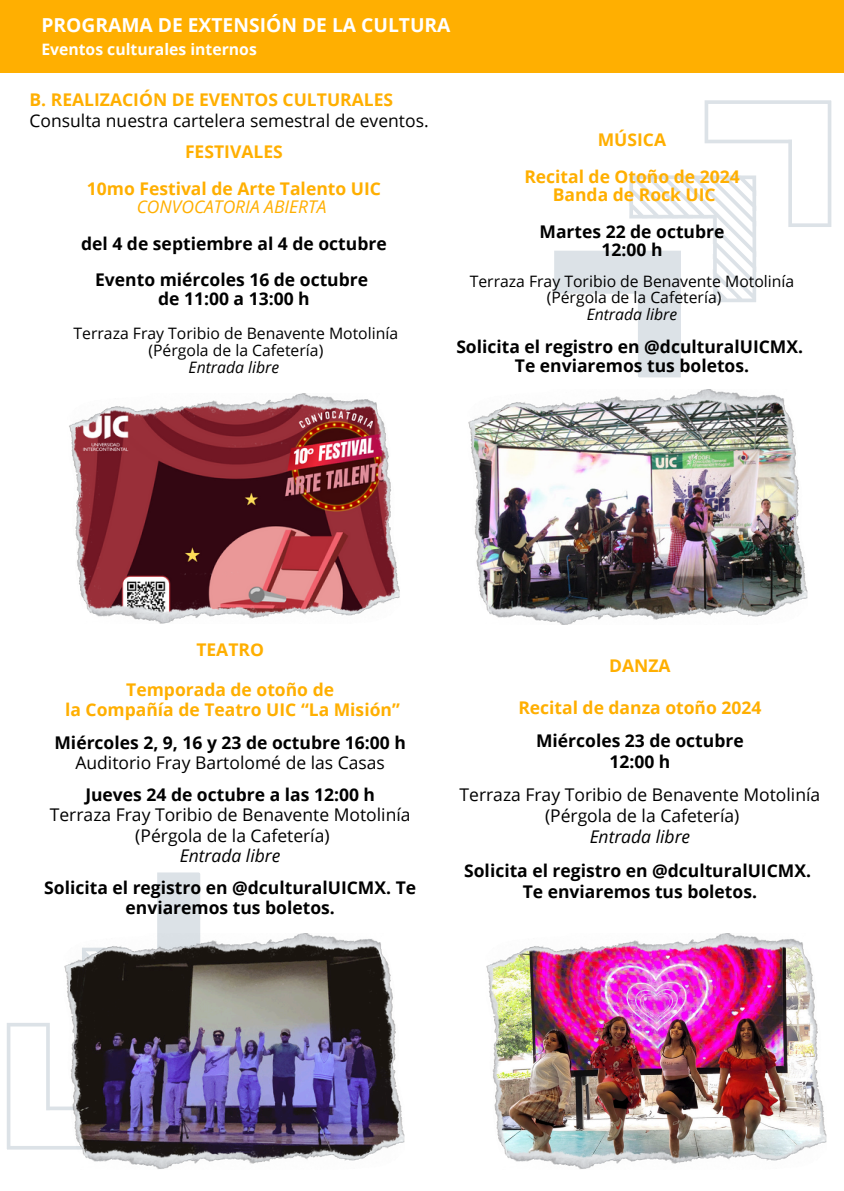
<style>
.page{position:relative;width:844px;height:1191px;background:#fff}
.page>*{position:absolute;margin:0;border:0;box-sizing:border-box;transform-origin:0 0}
.t1{font:700 19.25px "Open Sans";color:#fff}
.t2{font:700 17.5px/18.4px "Open Sans";color:#000;text-align:center}
.t3{font:17.5px/20.1px "Open Sans";color:#000;text-align:center}
.t4{font:700 17.5px/18.4px "Open Sans";color:#ffaf01;text-align:center}
.t5{font:15.75px "Open Sans";color:#000}
.t6{font:700 15.75px "Open Sans";color:#fff}
.t7{font:italic 15.75px "Open Sans";color:#000}
.s1{font-weight:400;font-style:italic}
.s2{font-weight:400}
.s3{font-weight:700}
.s4{font-style:italic}
</style>
<div class="page">
<svg style="left:554px;top:100px;width:278px;height:278px"></svg>
<svg style="left:7px;top:872px;width:193px;height:278px"></svg>
<div style="left:0;top:0;width:843px;height:73px;background:#ffaf01"></div>
<img style="left:69px;top:393px;width:331px;height:230px">
<img style="left:468px;top:389px;width:339px;height:236px">
<img style="left:486px;top:933px;width:340px;height:236px">
<img style="left:64px;top:933px;width:340px;height:236px">
<p class="t1" style="left:41px;top:12px;width:410px">PROGRAMA DE EXTENSIÓN DE LA CULTURA</p>
<p class="t6" style="left:41px;top:38px;width:217px">Eventos culturales internos</p>
<p class="t4" style="left:29px;top:90px;width:365px">B. REALIZACIÓN DE EVENTOS CULTURALES</p>
<p class="t3" style="left:29px;top:111px;width:400px">Consulta nuestra cartelera semestral de eventos.</p>
<p class="t4" style="left:185px;top:142px;width:99px">FESTIVALES</p>
<p class="t4" style="left:87px;top:178px;width:295px">10mo Festival de Arte Talento UIC<br><span class="s1">CONVOCATORIA ABIERTA</span></p>
<h1 class="t2" style="left:81px;top:234px;width:307px">del 4 de septiembre al 4 de octubre</h1>
<h2 class="t2" style="left:95px;top:270px;width:274px">Evento miércoles 16 de octubre de 11:00 a 13:00 h</h2>
<h2 class="t5" style="left:73px;top:322px;width:326px">Terraza Fray Toribio de Benavente Motolinía</h2>
<p class="t5" style="left:148px;top:339px;width:176px">(Pérgola de la Cafetería)</p>
<p class="t7" style="left:188px;top:356px;width:92px">Entrada libre</p>
<p class="t4" style="left:597px;top:130px;width:70px">MÚSICA</p>
<p class="t4" style="left:524px;top:167px;width:217px">Recital de Otoño de 2024<br>Banda de Rock UIC</p>
<p class="t2" style="left:539px;top:222px;width:186px">Martes 22 de octubre<br>12:00 h</p>
<h1 class="t5" style="left:469px;top:270px;width:326px">Terraza Fray Toribio de Benavente Motolinía</h1>
<h2 class="t5" style="left:546px;top:286px;width:176px">(Pérgola de la Cafetería)</h2>
<h3 class="t7" style="left:586px;top:303px;width:92px">Entrada libre</h3>
<h3 class="t2" style="left:456px;top:337px;width:348px">Solicita el registro en @dculturalUICMX.<br>Te enviaremos tus boletos.</h3>
<h2 class="t4" style="left:196px;top:640px;width:69px">TEATRO</h2>
<p class="t4" style="left:65px;top:679px;width:336px;line-height:20.1px">Temporada de otoño de<br>la Compañía de Teatro UIC “La Misión”</p>
<p class="t2" style="left:54px;top:732px;width:353px;line-height:20.1px">Miércoles 2, 9, 16 y 23 de octubre 16:00 h<br><span class="s2">Auditorio Fray Bartolomé de las Casas</span></p>
<p class="t3" style="left:50px;top:784px;width:362px"><span class="s3">Jueves 24 de octubre a las 12:00 h<br></span>Terraza Fray Toribio de Benavente Motolinía (Pérgola de la Cafetería)<br><span class="s4">Entrada libre</span></p>
<p class="t2" style="left:44px;top:877px;width:373px;line-height:20.1px">Solicita el registro en @dculturalUICMX. Te enviaremos tus boletos.</p>
<p class="t4" style="left:609px;top:655px;width:63px">DANZA</p>
<h1 class="t4" style="left:518px;top:697px;width:244px">Recital de danza otoño 2024</h1>
<h2 class="t2" style="left:536px;top:729px;width:209px;line-height:21px">Miércoles 23 de octubre<br>12:00 h</h2>
<h2 class="t3" style="left:459px;top:784px;width:362px;line-height:21px">Terraza Fray Toribio de Benavente Motolinía (Pérgola de la Cafetería)<br><span class="s4">Entrada libre</span></h2>
<h3 class="t2" style="left:464px;top:860px;width:348px">Solicita el registro en @dculturalUICMX.</h3>
<h2 class="t2" style="left:522px;top:881px;width:236px">Te enviaremos tus boletos.</h2>
</div>
